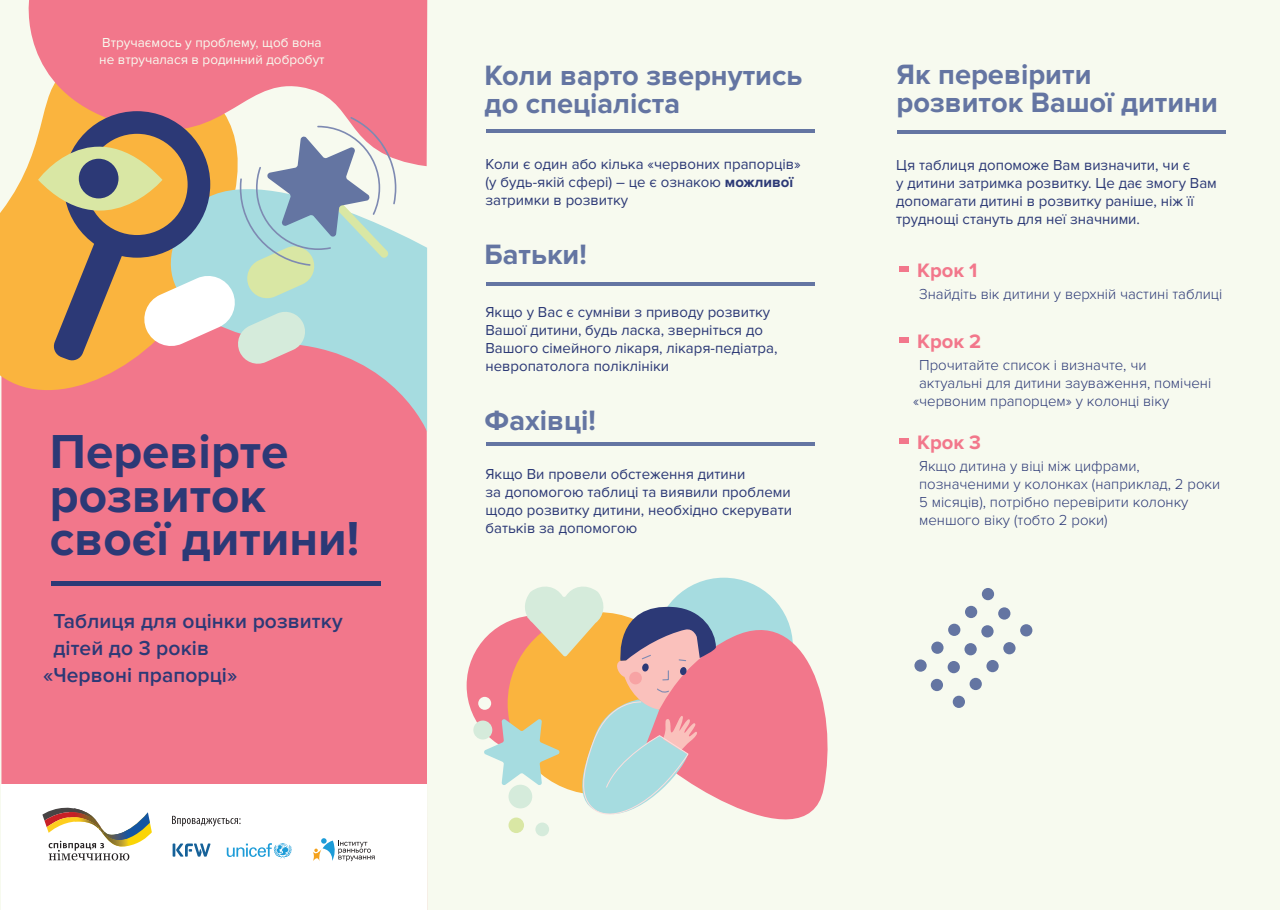
<style>
.page{position:relative;width:1280px;height:910px;background:#f7faef}
.page>*{position:absolute;margin:0;border:0;box-sizing:border-box;transform-origin:0 0}
.t1{font:700 49.35px/43.5px "Proxima Nova";color:#2c3976}
.t2{font:700 28.95px/28.5px "Proxima Nova";color:#6475a2}
.t3{font:600 21px "Proxima Nova";letter-spacing:.005em;color:#2c3976}
.t4{font:700 20.1px "Proxima Nova";color:#f2778b}
.t5{font:15px/18px "Proxima Nova";color:#2c3976}
.t6{font:300 15px/18px "Proxima Nova";color:#2c3976}
.t7{font:13.5px/16.2px "Proxima Nova";color:#f7faef}
.s1{font-weight:700}
</style>
<div class="page">
<div style="left:1px;top:416px;width:426px;height:368px;background:#f2778b"></div>
<hr style="left:51px;top:581px;width:330px;height:4px;background:#2c3976">
<hr style="left:898px;top:130px;width:328px;height:3px;background:#6475a2">
<hr style="left:486px;top:130px;width:329px;height:3px;background:#6475a2">
<div style="left:899px;top:267px;width:9px;height:5px;background:#f2778b"></div>
<div style="left:899px;top:338px;width:9px;height:5px;background:#f2778b"></div>
<div style="left:899px;top:439px;width:9px;height:5px;background:#f2778b"></div>
<hr style="left:486px;top:282px;width:329px;height:3px;background:#6475a2">
<hr style="left:486px;top:442px;width:329px;height:4px;background:#6475a2">
<div style="left:654px;top:578px;width:139px;height:138px;background:#a6dce0;border-radius:50%"></div>
<div style="left:467px;top:615px;width:140px;height:141px;background:#f2778b;border-radius:50%"></div>
<svg style="left:716px;top:602px;width:112px;height:218px;fill:#f2778b"></svg>
<svg style="left:484px;top:583px;width:232px;height:232px"></svg>
<div style="left:508px;top:785px;width:24px;height:23px;background:#d5ebdb;border-radius:50%"></div>
<div style="left:535px;top:822px;width:14px;height:14px;background:#d5ebdb;border-radius:50%"></div>
<div style="left:508px;top:817px;width:16px;height:16px;background:#d9e7a4;border-radius:50%"></div>
<div style="left:473px;top:720px;width:19px;height:19px;background:#d5ebdb;border-radius:50%"></div>
<div style="left:478px;top:697px;width:13px;height:13px;background:#f7faef;border-radius:50%"></div>
<svg style="left:0;top:166px;width:140px;height:250px;background:#f7a360"></svg>
<svg style="left:27px;top:0;width:400px;height:166px;background:#f28292"></svg>
<svg style="left:140px;top:143px;width:287px;height:289px;background:#e298a6"></svg>
<svg style="left:914px;top:659px;width:13px;height:13px"></svg>
<div style="left:931px;top:642px;width:12px;height:12px;background:#6475a2;border-radius:50%"></div>
<div style="left:948px;top:624px;width:12px;height:12px;background:#6475a2;border-radius:50%"></div>
<div style="left:965px;top:606px;width:12px;height:12px;background:#6475a2;border-radius:50%"></div>
<div style="left:982px;top:588px;width:12px;height:12px;background:#6475a2;border-radius:50%"></div>
<div style="left:931px;top:679px;width:12px;height:12px;background:#6475a2;border-radius:50%"></div>
<div style="left:948px;top:661px;width:12px;height:12px;background:#6475a2;border-radius:50%"></div>
<div style="left:964px;top:643px;width:13px;height:12px;background:#6475a2;border-radius:50%"></div>
<div style="left:981px;top:625px;width:12px;height:12px;background:#6475a2;border-radius:50%"></div>
<div style="left:998px;top:607px;width:12px;height:13px;background:#6475a2;border-radius:50%"></div>
<div style="left:953px;top:696px;width:12px;height:12px;background:#6475a2;border-radius:50%"></div>
<div style="left:969px;top:678px;width:13px;height:12px;background:#6475a2;border-radius:50%"></div>
<div style="left:986px;top:660px;width:13px;height:12px;background:#6475a2;border-radius:50%"></div>
<div style="left:1003px;top:642px;width:12px;height:12px;background:#6475a2;border-radius:50%"></div>
<div style="left:1020px;top:624px;width:12px;height:12px;background:#6475a2;border-radius:50%"></div>
<svg style="left:38px;top:105px;width:358px;height:261px"></svg>
<div style="left:1px;top:784px;width:426px;height:126px;background:#fff"></div>
<svg style="left:42px;top:807px;width:110px;height:53px"></svg>
<img style="left:102px;top:832px;width:27px;height:14px">
<img style="left:103px;top:828px;width:27px;height:12px">
<svg style="left:173px;top:843px;width:37px;height:14px"></svg>
<svg style="left:227px;top:843px;width:65px;height:15px"></svg>
<svg style="left:172px;top:816px;width:69px;height:10px"></svg>
<svg style="left:313px;top:838px;width:62px;height:23px"></svg>
<p class="t7" style="left:99px;top:35px;width:227px">Втручаємось у проблему, щоб вона не втручалася в родинний добробут</p>
<h1 class="t1" style="left:50px;top:431px;width:311px">Перевірте розвиток своєї дитини!</h1>
<h3 class="t3" style="left:53px;top:609px;width:291px">Таблиця для оцінки розвитку</h3>
<h3 class="t3" style="left:53px;top:636px;width:157px">дітей до 3 років</h3>
<h3 class="t3" style="left:43px;top:663px;width:196px">«Червоні прапорці»</h3>
<h2 class="t2" style="left:485px;top:61px;width:319px">Коли варто звернутись до спеціаліста</h2>
<p class="t5" style="left:485px;top:155px;width:317px">Коли є один або кілька «червоних прапорців» (у будь-якій сфері) – це є ознакою <span class="s1">можливої </span>затримки в розвитку</p>
<h2 class="t2" style="left:485px;top:241px;width:104px">Батьки!</h2>
<p class="t5" style="left:485px;top:303px;width:293px">Якщо у Вас є сумніви з приводу розвитку Вашої дитини, будь ласка, зверніться до Вашого сімейного лікаря, лікаря-педіатра, невропатолога поліклініки</p>
<h2 class="t2" style="left:485px;top:407px;width:113px">Фахівці!</h2>
<p class="t5" style="left:485px;top:465px;width:308px">Якщо Ви провели обстеження дитини<br>за допомогою таблиці та виявили проблеми щодо розвитку дитини, необхідно скерувати батьків за допомогою</p>
<h2 class="t2" style="left:896px;top:60px;width:323px">Як перевірити розвиток Вашої дитини</h2>
<p class="t5" style="left:896px;top:156px;width:322px">Ця таблиця допоможе Вам визначити, чи є<br>у дитини затримка розвитку. Це дає змогу Вам допомагати дитині в розвитку раніше, ніж її труднощі стануть для неї значними.</p>
<h3 class="t4" style="left:917px;top:258px;width:62px">Крок 1</h3>
<p class="t6" style="left:919px;top:285px;width:305px">Знайдіть вік дитини у верхній частині таблиці</p>
<h3 class="t4" style="left:917px;top:329px;width:66px">Крок 2</h3>
<p class="t6" style="left:919px;top:356px;width:229px">Прочитайте список і визначте, чи</p>
<p class="t6" style="left:919px;top:374px;width:294px">актуальні для дитини зауваження, помічені</p>
<p class="t6" style="left:913px;top:392px;width:258px">«червоним прапорцем» у колонці віку</p>
<h3 class="t4" style="left:917px;top:430px;width:65px">Крок 3</h3>
<p class="t6" style="left:919px;top:457px;width:303px">Якщо дитина у віці між цифрами, позначеними у колонках (наприклад, 2 роки 5 місяців), потрібно перевірити колонку меншого віку (тобто 2 роки)</p>
</div>
